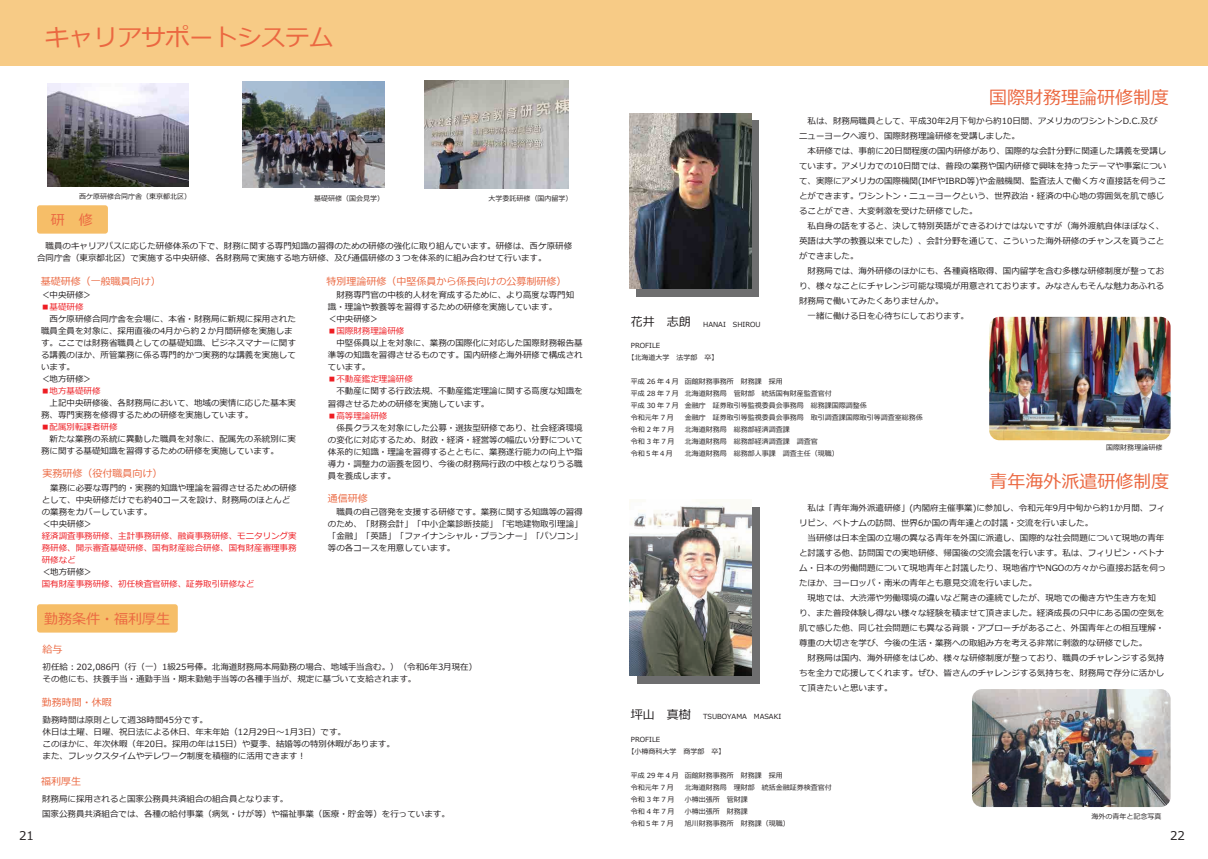
<style>
.page{position:relative;width:1208px;height:859px;background:#fff}
.page>*{position:absolute;margin:0;border:0;box-sizing:border-box;transform-origin:0 0}
.t1{font:24px "Meiryo";color:#eb6841}
.t2{font:18px "Meiryo";color:#eb6841}
.t3{font:14px "Meiryo";color:#eb6841}
.t4{font:12px "Meiryo";color:#231f20}
.t5{font:10px "Meiryo";color:#eb6841}
.t6{font:8.5px/12px "Meiryo";color:#231f20}
.t7{font:8.5px/12px "Meiryo";color:#ee1d23;text-align:justify}
.t8{font:7px/12px "Meiryo";color:#231f20}
.s1{font-size:12px}
</style>
<div class="page">
<svg style="left:17px;top:65px;width:1174px;height:337px"></svg>
<div style="left:0;top:0;width:1208px;height:65px;background:#f7cb86"></div>
<img style="left:425px;top:81px;width:143px;height:107px">
<img style="left:972px;top:689px;width:198px;height:118px">
<img style="left:989px;top:317px;width:181px;height:123px">
<img style="left:47px;top:83px;width:142px;height:104px">
<img style="left:242px;top:81px;width:142px;height:107px">
<div style="left:37px;top:205px;width:71px;height:29px;background:#f6be68;border-radius:3px"></div>
<div style="left:37px;top:604px;width:141px;height:29px;background:#f6be68;border-radius:3px"></div>
<div style="left:637px;top:121px;width:122px;height:176px;background:#6e6e6f"></div>
<img style="left:629px;top:113px;width:122px;height:176px">
<div style="left:637px;top:507px;width:122px;height:176px;background:#6e6e6f"></div>
<img style="left:630px;top:502px;width:122px;height:174px">
<h1 class="t1" style="left:45px;top:21px;width:290px">キャリアサポートシステム</h1>
<p class="t8" style="left:79px;top:191px;width:113px">西ケ原研修合同庁舎（東京都北区）</p>
<p class="t8" style="left:314px;top:192px;width:71px">基礎研修（国会見学）</p>
<p class="t8" style="left:488px;top:192px;width:85px">大学委託研修（国内留学）</p>
<h3 class="t3" style="left:51px;top:210px;width:44px">研　修</h3>
<p class="t6" style="left:37px;top:240px;width:536px">　職員のキャリアパスに応じた研修体系の下で、財務に関する専門知識の習得のための研修の強化に取り組んでいます。研修は、西ケ原研修合同庁舎（東京都北区）で実施する中央研修、各財務局で実施する地方研修、及び通信研修の３つを体系的に組み合わせて行います。</p>
<p class="t6" style="left:41px;top:290px;width:52px">＜中央研修＞</p>
<p class="t7" style="left:41px;top:302px;width:44px">■基礎研修</p>
<p class="t6" style="left:41px;top:314px;width:256px">　西ケ原研修合同庁舎を会場に、本省・財務局に新規に採用された職員全員を対象に、採用直後の4月から約２か月間研修を実施します。ここでは財務省職員としての基礎知識、ビジネスマナーに関する講義のほか、所管業務に係る専門的かつ実務的な講義を実施しています。<br>＜地方研修＞</p>
<p class="t7" style="left:41px;top:386px;width:61px">■地方基礎研修</p>
<p class="t6" style="left:41px;top:398px;width:256px">　上記中央研修後、各財務局において、地域の実情に応じた基本実務、専門実務を修得するための研修を実施しています。</p>
<p class="t7" style="left:41px;top:422px;width:78px">■配属別転課者研修</p>
<p class="t6" style="left:41px;top:434px;width:256px">　新たな業務の系統に異動した職員を対象に、配属先の系統別に実務に関する基礎知識を習得するための研修を実施しています。</p>
<p class="t6" style="left:42px;top:482px;width:256px">　業務に必要な専門的・実務的知識や理論を習得させるための研修として、中央研修だけでも約40コースを設け、財務局のほとんどの業務をカバーしています。<br>＜中央研修＞</p>
<p class="t7" style="left:42px;top:530px;width:256px">経済調査事務研修、主計事務研修、融資事務研修、モニタリング実務研修、開示審査基礎研修、国有財産総合研修、国有財産審理事務研修など</p>
<p class="t6" style="left:42px;top:566px;width:52px">＜地方研修＞</p>
<p class="t7" style="left:42px;top:578px;width:214px">国有財産事務研修、初任検査官研修、証券取引研修など</p>
<p class="t5" style="left:41px;top:275px;width:122px">基礎研修（一般職員向け）</p>
<p class="t5" style="left:326px;top:275px;width:241px">特別理論研修（中堅係員から係長向けの公募制研修）</p>
<p class="t6" style="left:328px;top:290px;width:248px">　財務専門官の中核的人材を育成するために、より高度な専門知識・理論や教養等を習得するための研修を実施しています。<br>＜中央研修＞</p>
<p class="t7" style="left:328px;top:326px;width:78px">■国際財務理論研修</p>
<p class="t6" style="left:328px;top:338px;width:256px;text-align:justify">　中堅係員以上を対象に、業務の国際化に対応した国際財務報告基準等の知識を習得させるものです。国内研修と海外研修で構成されています。</p>
<p class="t7" style="left:328px;top:374px;width:86px">■不動産鑑定理論研修</p>
<p class="t6" style="left:328px;top:386px;width:256px">　不動産に関する行政法規、不動産鑑定理論に関する高度な知識を習得させるための研修を実施しています。</p>
<p class="t7" style="left:328px;top:410px;width:61px">■高等理論研修</p>
<p class="t6" style="left:328px;top:422px;width:256px;text-align:justify">　係長クラスを対象にした公募・選抜型研修であり、社会経済環境の変化に対応するため、財政・経済・経営等の幅広い分野について体系的に知識・理論を習得するとともに、業務遂行能力の向上や指導力・調整力の涵養を図り、今後の財務局行政の中核となりうる職員を養成します。</p>
<p class="t6" style="left:328px;top:506px;width:256px;text-align:justify">　職員の自己啓発を支援する研修です。業務に関する知識等の習得のため、「財務会計」「中小企業診断技能」「宅地建物取引理論」「金融」「英語」「ファイナンシャル・プランナー」「パソコン」等の各コースを用意しています。</p>
<p class="t5" style="left:43px;top:467px;width:121px">実務研修（役付職員向け）</p>
<p class="t5" style="left:328px;top:491px;width:41px">通信研修</p>
<h3 class="t3" style="left:44px;top:609px;width:128px">勤務条件・福利厚生</h3>
<p class="t5" style="left:43px;top:642px;width:21px">給与</p>
<p class="t6" style="left:43px;top:661px;width:436px">初任給︓202,086円（行（一）1級25号俸。北海道財務局本局勤務の場合、地域手当含む。）（令和6年3月現在）その他にも、扶養手当・通勤手当・期末勤勉手当等の各種手当が、規定に基づいて支給されます。</p>
<p class="t6" style="left:43px;top:714px;width:354px">勤務時間は原則として週38時間45分です。<br>休日は土曜、日曜、祝日法による休日、年末年始（12月29日～1月3日）です。<br>このほかに、年次休暇（年20日。採用の年は15日）や夏季、結婚等の特別休暇があります。また、フレックスタイムやテレワーク制度を積極的に活用できます︕</p>
<p class="t6" style="left:42px;top:792px;width:409px;line-height:15px">財務局に採用されると国家公務員共済組合の組合員となります。<br>国家公務員共済組合では、各種の給付事業（病気・けが等）や福祉事業（医療・貯金等）を行っています。</p>
<p class="t5" style="left:42px;top:695px;width:72px">勤務時間・休暇</p>
<p class="t5" style="left:41px;top:774px;width:41px">福利厚生</p>
<h2 class="t2" style="left:989px;top:85px;width:181px">国際財務理論研修制度</h2>
<p class="t6" style="left:799px;top:114px;width:369px;line-height:15px">　私は、財務局職員として、平成30年2月下旬から約10日間、アメリカのワシントンD.C.及びニューヨークへ渡り、国際財務理論研修を受講しました。<br>　本研修では、事前に20日間程度の国内研修があり、国際的な会計分野に関連した講義を受講しています。アメリカでの10日間では、普段の業務や国内研修で興味を持ったテーマや事案について、実際にアメリカの国際機関(IMFやIBRD等)や金融機関、監査法人で働く方々直接話を伺うことができます。ワシントン・ニューヨークという、世界政治・経済の中心地の雰囲気を肌で感じることができ、大変刺激を受けた研修でした。<br>　私自身の話をすると、決して特別英語ができるわけではないですが（海外渡航自体ほぼなく、英語は大学の教養以来でした）、会計分野を通じて、こういった海外研修のチャンスを貰うことができました。<br>　財務局では、海外研修のほかにも、各種資格取得、国内留学を含む多様な研修制度が整っており、様々なことにチャレンジ可能な環境が用意されております。みなさんもそんな魅力あふれる財務局で働いてみたくありませんか。<br>　一緒に働ける日を心待ちにしております。</p>
<p class="t8" style="left:631px;top:318px;width:131px"><span class="s1">花井　志朗</span> HANAI　SHIROU</p>
<p class="t8" style="left:627px;top:340px;width:92px;text-indent:4px">PROFILE<br>【北海道大学　法学部　卒】</p>
<p class="t8" style="left:631px;top:376px;width:237px">平成 26 年 4 月 函館財務事務所　財務課　採用<br>平成 28 年 7 月 北海道財務局　管財部　統括国有財産監査官付<br>平成 30 年 7 月 金融庁　証券取引等監視委員会事務局　総務課国際調整係令和元年 7 月</p>
<p class="t8" style="left:685px;top:412px;width:239px">金融庁　証券取引等監視委員会事務局　取引調査課国際取引等調査室総務係</p>
<p class="t8" style="left:631px;top:424px;width:45px">令和2年7月</p>
<p class="t8" style="left:685px;top:424px;width:106px">北海道財務局　総務部経済調査課</p>
<p class="t8" style="left:631px;top:436px;width:45px">令和3年7月</p>
<p class="t8" style="left:685px;top:436px;width:134px">北海道財務局　総務部経済調査課　調査官</p>
<p class="t8" style="left:631px;top:448px;width:43px">令和５年４月</p>
<p class="t8" style="left:685px;top:448px;width:155px">北海道財務局　総務部人事課　調査主任（現職）</p>
<p class="t8" style="left:1106px;top:442px;width:57px">国際財務理論研修</p>
<h2 class="t2" style="left:989px;top:469px;width:181px">青年海外派遣研修制度</h2>
<p class="t8" style="left:631px;top:711px;width:152px"><span class="s1">坪山　真樹</span> TSUBOYAMA　MASAKI</p>
<p class="t6" style="left:799px;top:501px;width:369px;line-height:15px">　私は「青年海外派遣研修」(内閣府主催事業)に参加し、令和元年9月中旬から約1か月間、フィリピン、ベトナムの訪問、世界6か国の青年達との討議・交流を行いました。<br>　当研修は日本全国の立場の異なる青年を外国に派遣し、国際的な社会問題について現地の青年と討議する他、訪問国での実地研修、帰国後の交流会議を行います。私は、フィリピン・ベトナム・日本の労働問題について現地青年と討議したり、現地省庁やNGOの方々から直接お話を伺ったほか、ヨーロッパ・南米の青年とも意見交流を行いました。<br>　現地では、大渋滞や労働環境の違いなど驚きの連続でしたが、現地での働き方や生き方を知り、また普段体験し得ない様々な経験を積ませて頂きました。経済成長の只中にある国の空気を肌で感じた他、同じ社会問題にも異なる背景・アプローチがあること、外国青年との相互理解・尊重の大切さを学び、今後の生活・業務への取組み方を考える非常に刺激的な研修でした。<br>　財務局は国内、海外研修をはじめ、様々な研修制度が整っており、職員のチャレンジする気持ちを全力で応援してくれます。ぜひ、皆さんのチャレンジする気持ちを、財務局で存分に活かして頂きたいと思います。</p>
<p class="t8" style="left:627px;top:733px;width:99px;text-indent:4px">PROFILE<br>【小樽商科大学　商学部　卒】</p>
<p class="t8" style="left:631px;top:769px;width:153px">平成 29 年 4 月 函館財務事務所　財務課　採用令和元年 7 月</p>
<p class="t8" style="left:685px;top:781px;width:148px">北海道財務局　理財部　統括金融証券検査官付</p>
<p class="t8" style="left:631px;top:793px;width:45px">令和3年7月</p>
<p class="t8" style="left:685px;top:793px;width:64px">小樽出張所　管財課</p>
<p class="t8" style="left:631px;top:805px;width:45px">令和4年7月</p>
<p class="t8" style="left:685px;top:805px;width:64px">小樽出張所　財務課</p>
<p class="t8" style="left:631px;top:817px;width:44px">令和５年 7 月</p>
<p class="t8" style="left:685px;top:817px;width:106px">旭川財務事務所　財務課（現職）</p>
<p class="t8" style="left:1091px;top:811px;width:71px">海外の青年と記念写真</p>
<h3 class="t4" style="left:19px;top:827px;width:16px">21</h3>
<h3 class="t4" style="left:1170px;top:827px;width:16px">22</h3>
</div>
